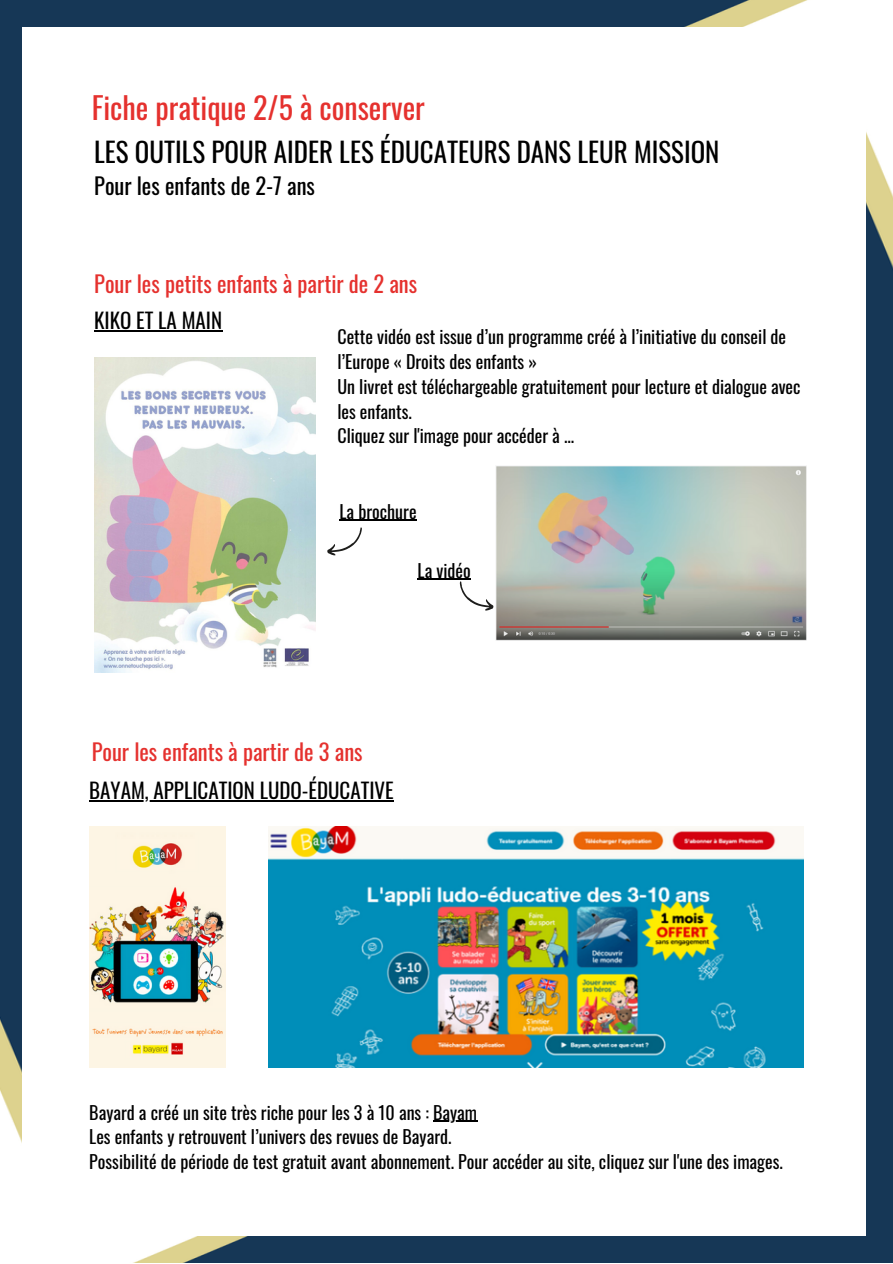
<style>
.page{position:relative;width:893px;height:1264px;background:#fff}
.page>*{position:absolute;margin:0;border:0;box-sizing:border-box;transform-origin:0 0}
.t1{font:30px "Oswald";color:#e5312e}
.t2{font:27px "Oswald";color:#000}
.t3{font:22.5px "Oswald";color:#e5312e}
.t4{font:22.5px "Oswald";color:#000}
.t5{font:21px "Oswald";color:#000}
.t6{font:18px/24.8px "Oswald";color:#000}
</style>
<div class="page">
<img style="left:496px;top:466px;width:310px;height:175px">
<img style="left:94px;top:357px;width:222px;height:315px">
<svg style="left:459px;top:581px;width:35px;height:30px"></svg>
<svg style="left:327px;top:527px;width:35px;height:29px"></svg>
<hr style="left:94px;top:330px;width:128px;height:1px;background:#000">
<hr style="left:339px;top:520px;width:77px;height:1px;background:#000">
<hr style="left:417px;top:578px;width:53px;height:2px;background:#000">
<img style="left:268px;top:826px;width:535px;height:241px">
<img style="left:89px;top:826px;width:136px;height:241px">
<hr style="left:89px;top:800px;width:304px;height:1px;background:#000">
<hr style="left:433px;top:1120px;width:44px;height:1px;background:#000">
<img style="left:22px;top:0;width:786px;height:27px">
<img style="left:0;top:0;width:22px;height:1143px">
<img style="left:866px;top:132px;width:26px;height:1104px">
<img style="left:135px;top:1236px;width:757px;height:26px">
<h1 class="t1" style="left:92px;top:84px;width:335px">Fiche pratique 2/5 à conserver</h1>
<h2 class="t2" style="left:94px;top:131px;width:626px">LES OUTILS POUR AIDER LES ÉDUCATEURS DANS LEUR MISSION</h2>
<p class="t4" style="left:94px;top:168px;width:222px">Pour les enfants de 2-7 ans</p>
<p class="t3" style="left:94px;top:266px;width:324px">Pour les petits enfants à partir de 2 ans</p>
<p class="t5" style="left:94px;top:304px;width:129px">KIKO ET LA MAIN</p>
<p class="t6" style="left:337px;top:324px;width:464px">Cette vidéo est issue d’un programme créé à l’initiative du conseil de l’Europe « Droits des enfants »<br>Un livret est téléchargeable gratuitement pour lecture et dialogue avec les enfants.<br>Cliquez sur l'image pour accéder à ...</p>
<p class="t6" style="left:339px;top:498px;width:79px">La brochure</p>
<p class="t6" style="left:417px;top:557px;width:55px">La vidéo</p>
<p class="t3" style="left:92px;top:734px;width:272px">Pour les enfants à partir de 3 ans</p>
<p class="t5" style="left:89px;top:774px;width:306px">BAYAM, APPLICATION LUDO-ÉDUCATIVE</p>
<p class="t6" style="left:89px;top:1099px;width:695px">Bayard a créé un site très riche pour les 3 à 10 ans : Bayam<br>Les enfants y retrouvent l’univers des revues de Bayard.<br>Possibilité de période de test gratuit avant abonnement. Pour accéder au site, cliquez sur l'une des images.</p>
</div>
